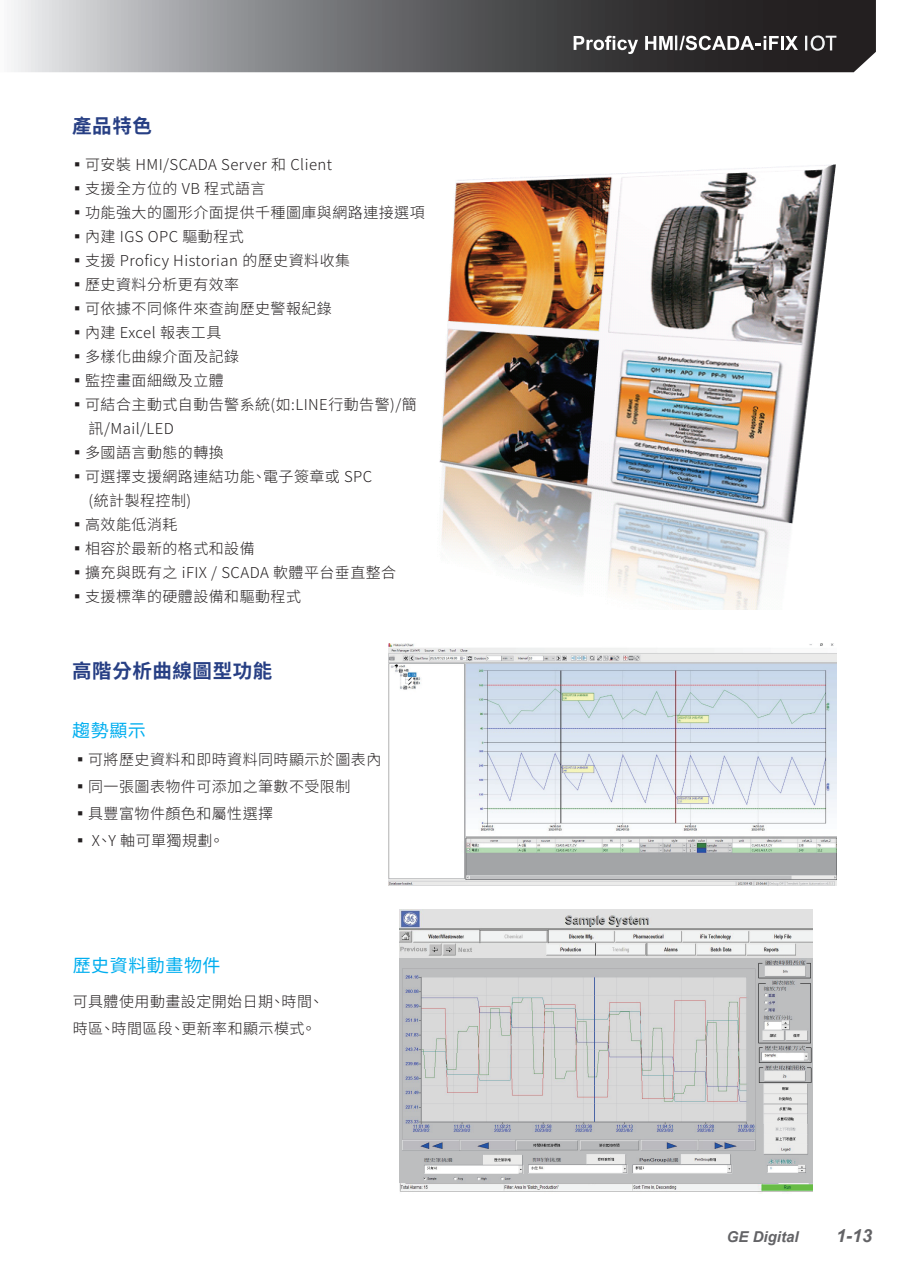
<style>
.page{position:relative;width:910px;height:1280px;background:#fff}
.page>*{position:absolute;margin:0;border:0;box-sizing:border-box;transform-origin:0 0}
.t1{font:700 19.5px "Noto Sans CJ Ktc";letter-spacing:.03em;color:#273f84}
.t2{font:18px "Noto Sans CJ Ktc";letter-spacing:.03em;color:#00aeef}
.t3{font:italic 700 18px "Arial";color:#636366}
.t4{font:300 15px/24px "Noto Sans CJ Ktc";letter-spacing:.03em;color:#231f20}
.t5{font:italic 700 15px "Arial";color:#636366}
</style>
<div class="page">
<svg style="left:11px;top:0;width:865px;height:72px;background:#6c6c6e"></svg>
<img style="left:388px;top:643px;width:449px;height:242px">
<img style="left:439px;top:164px;width:397px;height:445px">
<img style="left:400px;top:909px;width:413px;height:283px">
<img style="left:399px;top:958px;width:413px;height:225px">
<svg style="left:574px;top:36px;width:64px;height:18px"></svg>
<hr style="left:781px;top:36px;width:3px;height:14px;background:#fff">
<svg style="left:785px;top:36px;width:13px;height:14px"></svg>
<svg style="left:805px;top:35px;width:31px;height:16px"></svg>
<svg style="left:645px;top:35px;width:134px;height:15px"></svg>
<h1 class="t1" style="left:72px;top:115px;width:81px">產品特色</h1>
<p class="t4" style="left:70px;top:153px;width:264px">▪可安裝 HMI/SCADA Server 和 Client</p>
<p class="t4" style="left:70px;top:177px;width:197px">▪支援全方位的 VB 程式語言</p>
<p class="t4" style="left:70px;top:201px;width:356px">▪功能強大的圖形介面提供千種圖庫與網路連接選項</p>
<p class="t4" style="left:70px;top:225px;width:176px">▪內建 IGS OPC 驅動程式</p>
<p class="t4" style="left:70px;top:249px;width:282px">▪支援 Proficy Historian 的歷史資料收集</p>
<p class="t4" style="left:70px;top:273px;width:171px">▪歷史資料分析更有效率</p>
<p class="t4" style="left:70px;top:297px;width:264px">▪可依據不同條件來查詢歷史警報紀錄</p>
<p class="t4" style="left:70px;top:321px;width:153px">▪內建 Excel 報表工具</p>
<p class="t4" style="left:70px;top:345px;width:171px">▪多樣化曲線介面及記錄</p>
<p class="t4" style="left:70px;top:369px;width:156px">▪監控畫面細緻及立體</p>
<p class="t4" style="left:89px;top:393px;width:330px;text-indent:-19px">▪可結合主動式自動告警系統(如:LINE行動告警)/簡訊/Mail/LED</p>
<p class="t4" style="left:70px;top:441px;width:156px">▪多國語言動態的轉換</p>
<p class="t4" style="left:89px;top:465px;width:285px;text-indent:-19px">▪可選擇支援網路連結功能、電子簽章或 SPC (統計製程控制)</p>
<p class="t4" style="left:70px;top:513px;width:109px">▪高效能低消耗</p>
<p class="t4" style="left:70px;top:537px;width:186px">▪相容於最新的格式和設備</p>
<p class="t4" style="left:70px;top:561px;width:328px">▪擴充與既有之 iFIX / SCADA 軟體平台垂直整合</p>
<p class="t4" style="left:70px;top:585px;width:233px">▪支援標準的硬體設備和驅動程式</p>
<h1 class="t1" style="left:72px;top:660px;width:202px">高階分析曲線圖型功能</h1>
<p class="t2" style="left:72px;top:720px;width:75px">趨勢顯示</p>
<p class="t4" style="left:73px;top:748px;width:310px">▪可將歷史資料和即時資料同時顯示於圖表內</p>
<p class="t4" style="left:73px;top:775px;width:279px">▪同一張圖表物件可添加之筆數不受限制</p>
<p class="t4" style="left:73px;top:802px;width:202px">▪具豐富物件顏色和屬性選擇</p>
<p class="t4" style="left:73px;top:829px;width:153px">▪ X、Y 軸可單獨規劃。</p>
<p class="t2" style="left:73px;top:955px;width:149px">歷史資料動畫物件</p>
<p class="t4" style="left:73px;top:988px;width:252px;line-height:27px">可具體使用動畫設定開始日期、時間、時區、時間區段、更新率和顯示模式。</p>
<p class="t5" style="left:727px;top:1226px;width:73px">GE Digital</p>
<p class="t3" style="left:836px;top:1223px;width:38px">1-13</p>
</div>
